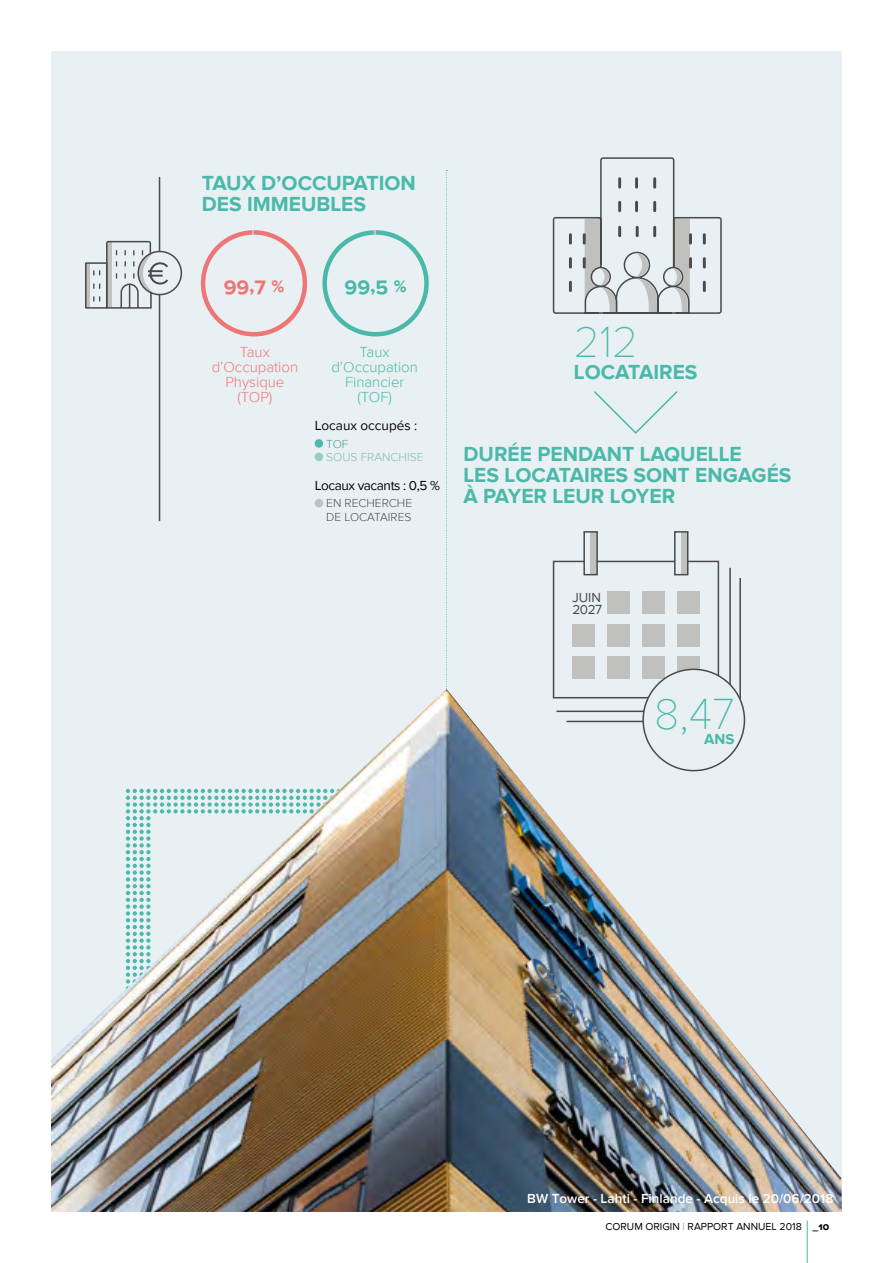
<style>
.page{position:relative;width:893px;height:1263px;background:#fff}
.page>*{position:absolute;margin:0;border:0;box-sizing:border-box;transform-origin:0 0}
.t1{font:100 45px "Proxima Nova T";color:#4ab9a9}
.t2{font:700 21px/21px "Proxima Nova S";color:#4ab9a9}
.t3{font:700 21px "Proxima Nova S";color:#ee7677}
.t4{font:300 15px/15px "Proxima Nova";color:#4ab9a9;text-align:center}
.t5{font:300 15px/15px "Proxima Nova";color:#ee7677;text-align:center}
.t6{font:700 15px "Proxima Nova S";color:#4ab9a9}
.t7{font:600 13.5px "Proxima Nova";color:#fff}
.t8{font:13.5px "Proxima Nova";letter-spacing:-.015em;color:#000}
.t9{font:13.5px/12px "Proxima Nova";letter-spacing:-.015em;color:#4a4a49}
.t10{font:300 12px/13.5px "Proxima Nova";color:#4a4a49}
.t11{font:300 12px "Proxima Nova";color:#85bab0}
.t12{font:300 12px "Proxima Nova";color:#419e91}
.t13{font:10.5px "Proxima Nova";color:#000}
.s1{font-weight:300;color:#4ab9a9}
.s2{font-family:"Proxima Nova S";font-weight:700}
</style>
<div class="page">
<div style="left:51px;top:51px;width:791px;height:1161px;background:#e8f0f3"></div>
<svg style="left:446px;top:170px;width:1px;height:519px"></svg>
<svg style="left:594px;top:391px;width:84px;height:43px"></svg>
<svg style="left:552px;top:157px;width:170px;height:157px"></svg>
<svg style="left:572px;top:566px;width:169px;height:123px"></svg>
<div style="left:553px;top:561px;width:166px;height:137px;border:2px solid #4a4a49"></div>
<div style="left:573px;top:657px;width:22px;height:22px;background:#c0c0bf"></div>
<div style="left:677px;top:591px;width:22px;height:23px;background:#c0c0bf"></div>
<div style="left:642px;top:591px;width:22px;height:23px;background:#c0c0bf"></div>
<div style="left:608px;top:591px;width:22px;height:23px;background:#c0c0bf"></div>
<div style="left:677px;top:624px;width:22px;height:22px;background:#c0c0bf"></div>
<div style="left:677px;top:657px;width:22px;height:22px;background:#c0c0bf"></div>
<div style="left:642px;top:624px;width:22px;height:22px;background:#c0c0bf"></div>
<div style="left:642px;top:657px;width:22px;height:22px;background:#c0c0bf"></div>
<div style="left:608px;top:624px;width:22px;height:22px;background:#c0c0bf"></div>
<div style="left:608px;top:657px;width:22px;height:22px;background:#c0c0bf"></div>
<div style="left:573px;top:624px;width:22px;height:22px;background:#c0c0bf"></div>
<div style="left:643px;top:669px;width:101px;height:102px;background:#e8f0f3;border-radius:50%"></div>
<svg style="left:586px;top:534px;width:5px;height:38px"></svg>
<div style="left:591px;top:532px;width:6px;height:43px;background:#c0c0bf"></div>
<div style="left:675px;top:532px;width:13px;height:43px;background:#e8f0f3"></div>
<div style="left:681px;top:532px;width:7px;height:43px;background:#c0c0bf"></div>
<div style="left:583px;top:531px;width:15px;height:44px;border:2px solid #4a4a49"></div>
<div style="left:674px;top:531px;width:14px;height:44px;border:2px solid #4a4a49"></div>
<img style="left:51px;top:689px;width:791px;height:523px">
<div style="left:315px;top:439px;width:8px;height:9px;background:#4ab9a9;border-radius:50%"></div>
<div style="left:315px;top:453px;width:8px;height:8px;background:#93cfc4;border-radius:50%"></div>
<div style="left:315px;top:499px;width:8px;height:8px;background:#c0c0bf;border-radius:50%"></div>
<div style="left:322px;top:230px;width:107px;height:106px;border:4px solid #4ab9a9;border-radius:50%"></div>
<svg style="left:369px;top:230px;width:11px;height:6px"></svg>
<div style="left:201px;top:230px;width:106px;height:106px;border:4px solid #ee7677;border-radius:50%"></div>
<svg style="left:248px;top:230px;width:10px;height:5px"></svg>
<hr style="left:159px;top:294px;width:1px;height:227px;background:#4a4a49">
<hr style="left:159px;top:177px;width:1px;height:74px;background:#4a4a49">
<hr style="left:86px;top:263px;width:4px;height:45px;background:#c0c0bf">
<svg style="left:93px;top:240px;width:75px;height:69px"></svg>
<div style="left:85px;top:262px;width:22px;height:47px;border:2px solid #4a4a49"></div>
<div style="left:137px;top:251px;width:45px;height:44px;border:2px solid #4a4a49;border-radius:50%"></div>
<hr style="left:807px;top:1220px;width:1px;height:43px;background:#4ab9a9">
<p class="t2" style="left:202px;top:172px;width:216px">TAUX D’OCCUPATION<br>DES IMMEUBLES</p>
<p class="t3" style="left:224px;top:273px;width:62px">99,7 %</p>
<p class="t2" style="left:345px;top:274px;width:63px">99,5 %</p>
<p class="t5" style="left:212px;top:344px;width:88px">Taux d’Occupation<br>Physique (TOP)</p>
<p class="t4" style="left:331px;top:344px;width:88px">Taux d’Occupation<br>Financier (TOF)</p>
<p class="t8" style="left:315px;top:418px;width:104px">Locaux occupés :</p>
<p class="t12" style="left:326px;top:437px;width:24px">TOF</p>
<p class="t11" style="left:326px;top:450px;width:99px">SOUS FRANCHISE</p>
<p class="t8" style="left:315px;top:477px;width:127px">Locaux vacants : 0,5 %</p>
<p class="t10" style="left:326px;top:497px;width:87px">EN RECHERCHE<br>DE LOCATAIRES</p>
<h1 class="t1" style="left:574px;top:316px;width:66px">212</h1>
<p class="t2" style="left:574px;top:361px;width:125px">LOCATAIRES</p>
<p class="t2" style="left:463px;top:443px;width:329px">DURÉE PENDANT LAQUELLE<br>LES LOCATAIRES SONT ENGAGÉS<br>À PAYER LEUR LOYER</p>
<p class="t9" style="left:572px;top:592px;width:31px">JUIN<br>2027</p>
<h1 class="t1" style="left:654px;top:688px;width:82px">8,47</h1>
<p class="t6" style="left:704px;top:730px;width:32px">ANS</p>
<p class="t7" style="left:527px;top:1191px;width:308px">BW Tower - Lahti - Finlande - Acquis le 20/06/2018</p>
<p class="t13" style="left:605px;top:1221px;width:225px">CORUM ORIGIN <span class="s1">I</span> RAPPORT ANNUEL 2018 <span class="s2">_10</span></p>
</div>
